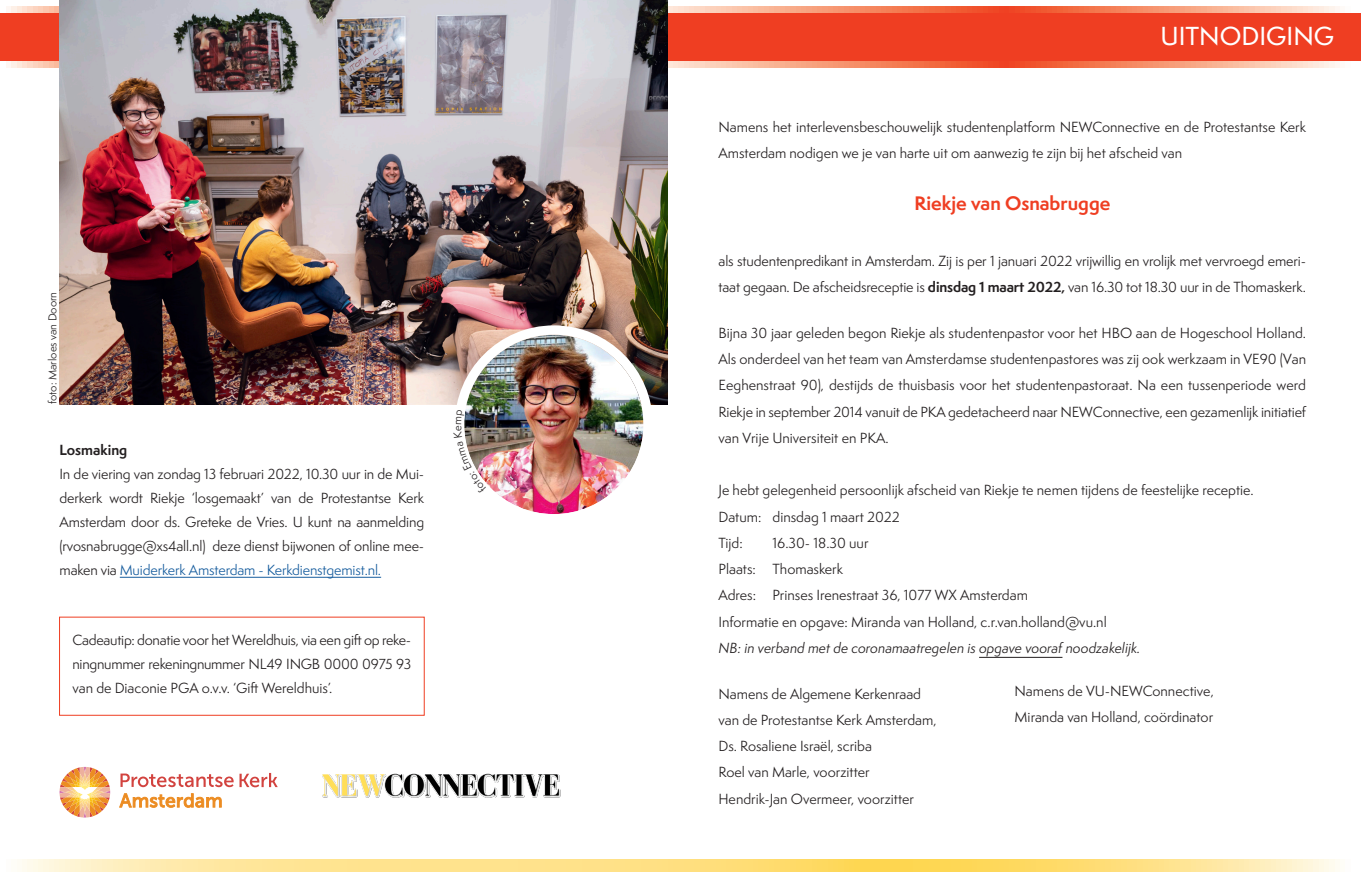
<style>
.page{position:relative;width:1361px;height:872px;background:#fff}
.page>*{position:absolute;margin:0;border:0;box-sizing:border-box;transform-origin:0 0}
.roze_tekst{font:500 24px "Semplicita Pro";color:#fff}
.roze_tekst-2{font:700 18px "Semplicita Pro";color:#ef3e22}
.brood{font:13.5px/26.2px "Semplicita Pro";color:#231f20;text-align:justify}
.brood-2{font:italic 13.5px "Semplicita Pro";color:#231f20}
.brood-3{font:700 13.5px "Semplicita Pro";color:#231f20}
.brood-4{font:10.5px "Semplicita Pro";color:#231f20}
.s1{color:#175d9e}
.s2{font-weight:700}
</style>
<div class="page">
<div style="left:0;top:13px;width:1361px;height:49px;background:#ef3e22"></div>
<svg style="left:6px;top:6px;width:1334px;height:7px;background:#f69e7f"></svg>
<svg style="left:0;top:61px;width:1361px;height:7px;background:#f7a183"></svg>
<svg style="left:17px;top:859px;width:1323px;height:13px;background:#fee38d"></svg>
<svg style="left:60px;top:767px;width:50px;height:50px"></svg>
<svg style="left:119px;top:793px;width:103px;height:14px"></svg>
<svg style="left:120px;top:773px;width:158px;height:14px"></svg>
<img style="left:60px;top:0;width:608px;height:404px">
<img style="left:464px;top:335px;width:179px;height:179px;border-radius:90px">
<div style="left:455px;top:325px;width:198px;height:198px;border:9px solid #fff;border-radius:50%"></div>
<hr style="left:979px;top:657px;width:83px;height:1px;background:#231f20">
<hr style="left:120px;top:577px;width:261px;height:1px;background:#175d9e">
<img style="left:323px;top:773px;width:238px;height:25px">
<svg style="left:455px;top:410px;width:31px;height:84px"></svg>
<p class="brood-4" style="left:45px;top:404px;width:114px;rotate:-90deg">foto: Marloes van Doorn</p>
<p class="brood-3" style="left:60px;top:440px;width:69px">Losmaking</p>
<p class="brood" style="left:60px;top:462px;width:366px;line-height:24px">In de viering van zondag 13 februari 2022, 10.30 uur in de Mui&shy;derkerk wordt Riekje ‘losgemaakt’ van de Protestantse Kerk Amsterdam door ds. Greteke de Vries. U kunt na aanmelding (rvosnabrugge@xs4all.nl) deze dienst bijwonen of online mee&shy;maken via <span class="s1">Muiderkerk Amsterdam - Kerkdienstgemist.nl.</span></p>
<p class="brood" style="left:72px;top:628px;width:340px;line-height:24px">Cadeautip: donatie voor het Wereldhuis, via een gift op reke&shy;ningnummer rekeningnummer NL49 INGB 0000 0975 93 van de Diaconie PGA o.v.v. ‘Gift Wereldhuis’.</p>
<p class="roze_tekst" style="left:1160px;top:19px;width:175px">UITNODIGING</p>
<p class="brood" style="left:718px;top:114px;width:589px">Namens het interlevensbeschouwelijk studentenplatform NEWConnective en de Protestantse Kerk<br>Amsterdam nodigen we je van harte uit om aanwezig te zijn bij het afscheid van</p>
<p class="roze_tekst-2" style="left:914px;top:190px;width:197px">Riekje van Osnabrugge</p>
<p class="brood" style="left:718px;top:247px;width:589px">als studentenpredikant in Amsterdam. Zij is per 1 januari 2022 vrijwillig en vrolijk met vervroegd emeri&shy;taat gegaan. De afscheidsreceptie is <span class="s2">dinsdag 1 maart 2022,</span> van 16.30 tot 18.30 uur in de Thomaskerk.</p>
<p class="brood" style="left:718px;top:319px;width:589px">Bijna 30 jaar geleden begon Riekje als studentenpastor voor het HBO aan de Hogeschool Holland.<br>Als onderdeel van het team van Amsterdamse studentenpastores was zij ook werkzaam in VE90 (Van Eeghenstraat 90), destijds de thuisbasis voor het studentenpastoraat. Na een tussenperiode werd Riekje in september 2014 vanuit de PKA gedetacheerd naar NEWConnective, een gezamenlijk initiatief van Vrije Universiteit en PKA.</p>
<p class="brood" style="left:718px;top:477px;width:537px">Je hebt gelegenheid persoonlijk afscheid van Riekje te nemen tijdens de feestelijke receptie.</p>
<p class="brood" style="left:718px;top:503px;width:183px">Datum: dinsdag 1 maart 2022</p>
<p class="brood" style="left:718px;top:529px;width:26px">Tijd:</p>
<p class="brood" style="left:772px;top:529px;width:97px">16.30- 18.30 uur</p>
<p class="brood" style="left:718px;top:555px;width:126px">Plaats: Thomaskerk</p>
<p class="brood" style="left:718px;top:582px;width:311px">Adres: Prinses Irenestraat 36, 1077 WX Amsterdam</p>
<p class="brood" style="left:718px;top:608px;width:390px">Informatie en opgave: Miranda van Holland, c.r.van.holland@vu.nl</p>
<p class="brood-2" style="left:718px;top:638px;width:423px">NB: in verband met de coronamaatregelen is opgave vooraf noodzakelijk.</p>
<p class="brood" style="left:718px;top:680px;width:204px">Namens de Algemene Kerkenraad</p>
<p class="brood" style="left:718px;top:706px;width:220px">van de Protestantse Kerk Amsterdam,</p>
<p class="brood" style="left:718px;top:732px;width:155px">Ds. Rosaliene Israël, scriba</p>
<p class="brood" style="left:718px;top:759px;width:153px">Roel van Marle, voorzitter</p>
<p class="brood" style="left:718px;top:785px;width:197px">Hendrik-Jan Overmeer, voorzitter</p>
<p class="brood" style="left:1014px;top:677px;width:201px">Namens de VU-NEWConnective,</p>
<p class="brood" style="left:1014px;top:703px;width:200px">Miranda van Holland, coördinator</p>
</div>
